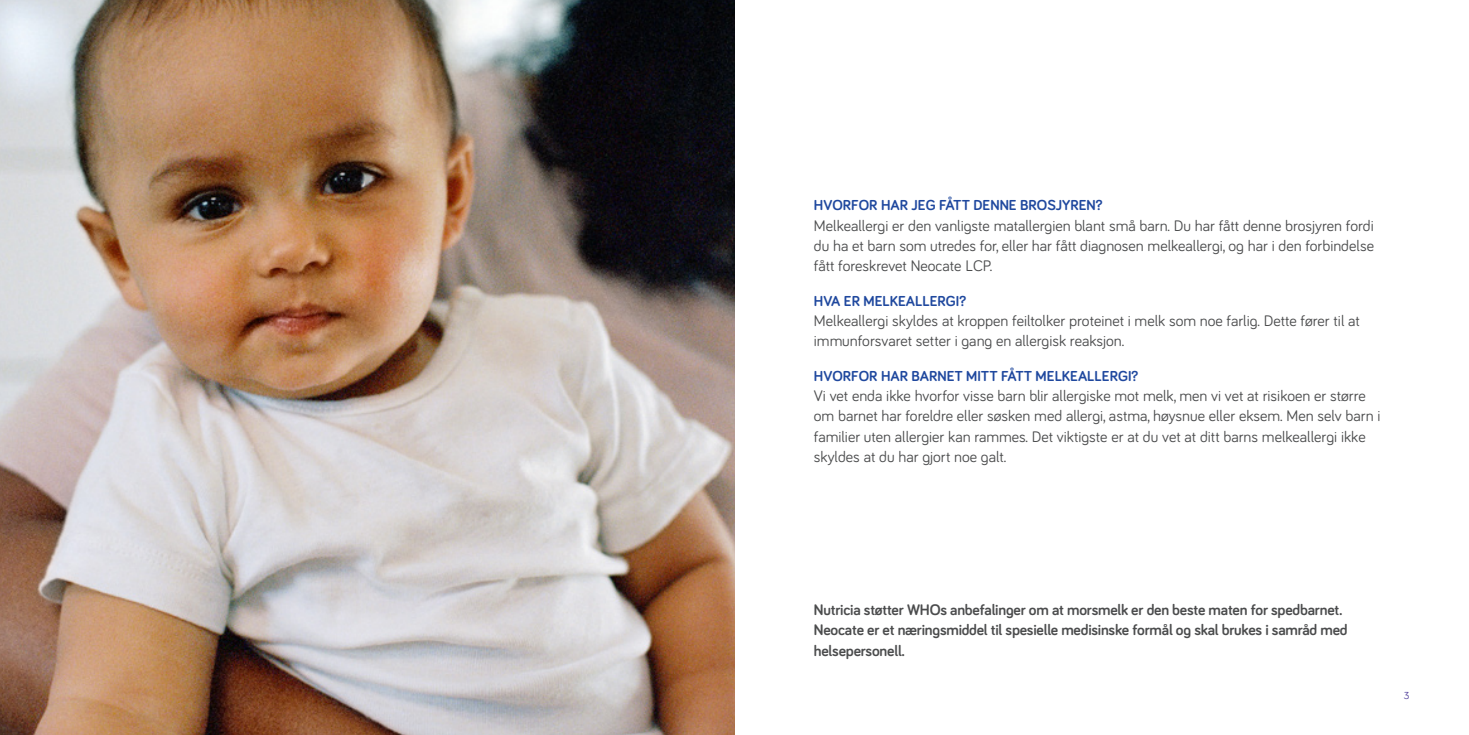
<style>
.page{position:relative;width:1469px;height:735px;background:#fff}
.page>*{position:absolute;margin:0;border:0;box-sizing:border-box;transform-origin:0 0}
.Konsis_Brødtekst{font:15.75px/20.1px "Bariol";color:#4b4c4d}
.Konsis_Brødtekst-2{font:700 15.75px/20.1px "Bariol";letter-spacing:-.01em;color:#4b4c4d}
.Konsis_Mellomtittel{font:700 14.88px "Bariol";color:#1f489e}
.t1{font:10.5px "Bariol";color:#4f3d99}
</style>
<div class="page">
<img style="left:0;top:0;width:734px;height:734px">
<p class="Konsis_Mellomtittel" style="left:814px;top:195px;width:290px">HVORFOR HAR JEG FÅTT DENNE BROSJYREN?</p>
<p class="Konsis_Brødtekst" style="left:814px;top:214px;width:561px;text-align:justify">Melkeallergi er den vanligste matallergien blant små barn. Du har fått denne brosjyren fordi du ha et barn som utredes for, eller har fått diagnosen melkeallergi, og har i den forbindelse fått foreskrevet Neocate LCP.</p>
<p class="Konsis_Mellomtittel" style="left:814px;top:290px;width:154px">HVA ER MELKEALLERGI?</p>
<p class="Konsis_Brødtekst" style="left:814px;top:310px;width:547px">Melkeallergi skyldes at kroppen feiltolker proteinet i melk som noe farlig. Dette fører til at immunforsvaret setter i gang en allergisk reaksjon.</p>
<p class="Konsis_Mellomtittel" style="left:814px;top:366px;width:326px">HVORFOR HAR BARNET MITT FÅTT MELKEALLERGI?</p>
<p class="Konsis_Brødtekst" style="left:814px;top:385px;width:568px">Vi vet enda ikke hvorfor visse barn blir allergiske mot melk, men vi vet at risikoen er større om barnet har foreldre eller søsken med allergi, astma, høysnue eller eksem. Men selv barn i familier uten allergier kan rammes. Det viktigste er at du vet at ditt barns melkeallergi ikke skyldes at du har gjort noe galt.</p>
<p class="Konsis_Brødtekst-2" style="left:814px;top:599px;width:535px">Nutricia støtter WHOs anbefalinger om at morsmelk er den beste maten for spedbarnet.<br>Neocate er et næringsmiddel til spesielle medisinske formål og skal brukes i samråd med helsepersonell.</p>
<p class="t1" style="left:1403px;top:687px;width:7px">3</p>
</div>
